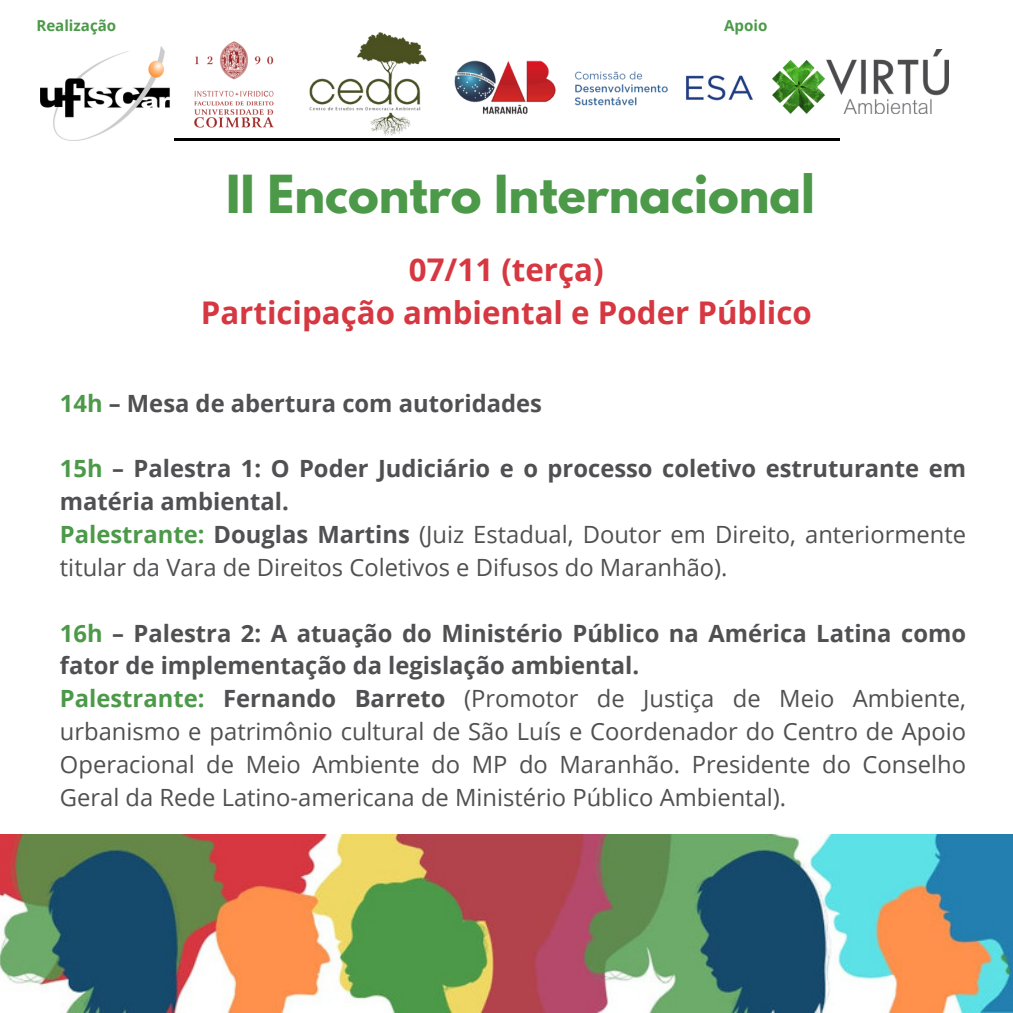
<style>
.page{position:relative;width:1013px;height:1013px;background:#fff}
.page>*{position:absolute;margin:0;border:0;box-sizing:border-box;transform-origin:0 0}
.t1{font:700 46.5px "League Spartan";color:#4c9949}
.t2{font:700 31.25px "Open Sans";color:#d63741}
.t3{font:23.75px/32.8px "Open Sans";color:#505052}
.t4{font:700 23.75px/32.8px "Open Sans";color:#505052}
.t5{font:700 15.12px "Open Sans";color:#4c9949}
.s1{color:#4c9949}
.s2{font-weight:700;color:#4c9949}
.s3{font-weight:700}
</style>
<div class="page">
<img style="left:309px;top:32px;width:118px;height:104px">
<img style="left:194px;top:41px;width:80px;height:87px">
<img style="left:773px;top:49px;width:175px;height:64px">
<hr style="left:174px;top:138px;width:665px;height:3px;background:#000">
<img style="left:41px;top:46px;width:129px;height:95px">
<img style="left:454px;top:60px;width:214px;height:55px">
<img style="left:685px;top:75px;width:68px;height:26px">
<img style="left:0;top:834px;width:1012px;height:178px">
<p class="t5" style="left:36px;top:15px;width:81px">Realização</p>
<p class="t5" style="left:724px;top:15px;width:45px">Apoio</p>
<p class="t1" style="left:226px;top:171px;width:590px">II Encontro Internacional</p>
<p class="t2" style="left:409px;top:248px;width:196px">07/11 (terça)</p>
<p class="t2" style="left:201px;top:291px;width:612px">Participação ambiental e Poder Público</p>
<p class="t4" style="left:60px;top:386px;width:483px"><span class="s1">14h</span> – Mesa de abertura com autoridades</p>
<p class="t4" style="left:60px;top:452px;width:907px"><span class="s1">15h</span> – Palestra 1: O Poder Judiciário e o processo coletivo estruturante em matéria ambiental.</p>
<p class="t3" style="left:60px;top:517px;width:907px"><span class="s2">Palestrante:</span> <span class="s3">Douglas Martins</span> (Juiz Estadual, Doutor em Direito, anteriormente titular da Vara de Direitos Coletivos e Difusos do Maranhão).</p>
<p class="t4" style="left:60px;top:616px;width:907px"><span class="s1">16h</span> – Palestra 2: A atuação do Ministério Público na América Latina como fator de implementação da legislação ambiental.</p>
<p class="t3" style="left:60px;top:681px;width:907px;text-align:justify"><span class="s2">Palestrante:</span> <span class="s3">Fernando Barreto</span> (Promotor de Justiça de Meio Ambiente, urbanismo e patrimônio cultural de São Luís e Coordenador do Centro de Apoio Operacional de Meio Ambiente do MP do Maranhão. Presidente do Conselho Geral da Rede Latino-americana de Ministério Público Ambiental).</p>
</div>
